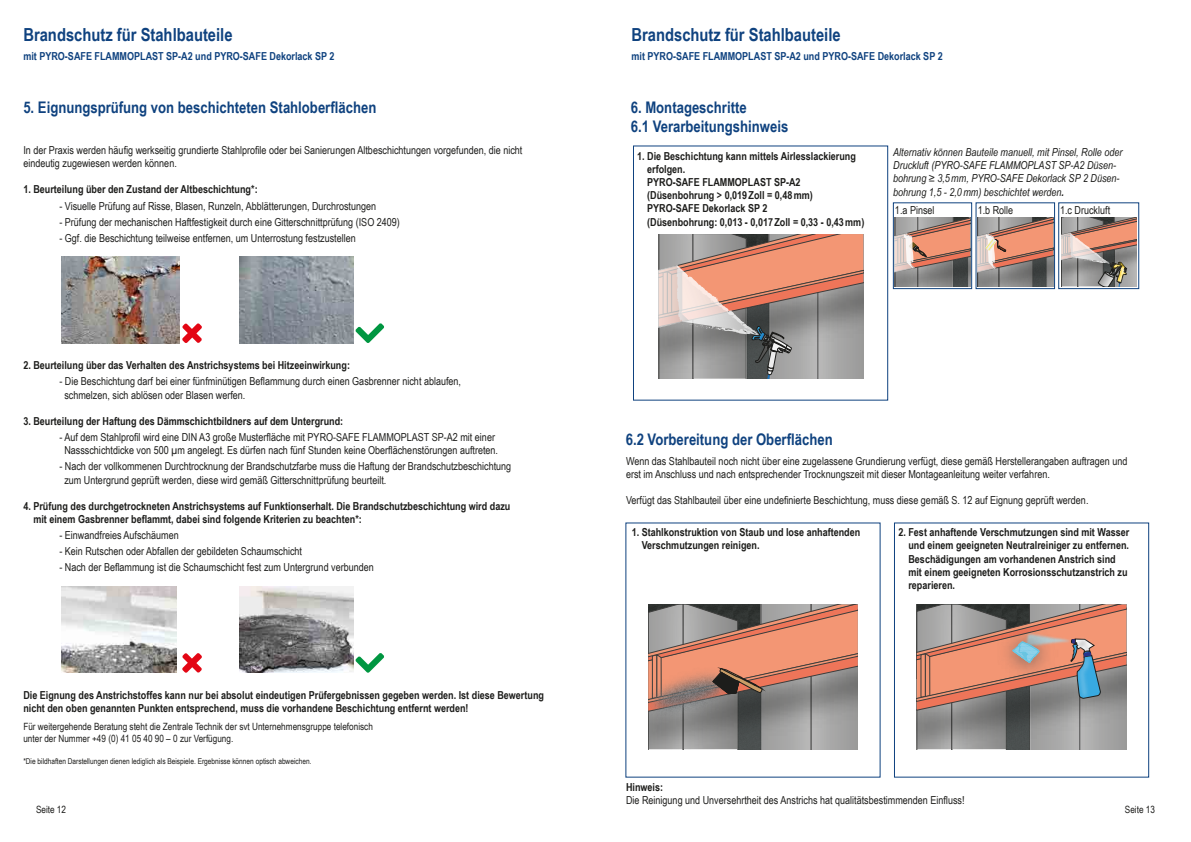
<style>
.page{position:relative;width:1191px;height:842px;background:#fff}
.page>*{position:absolute;margin:0;border:0;box-sizing:border-box;transform-origin:0 0}
.t1{font:700 18px "Arial Narrow";color:#0f427f}
.t2{font:700 16px/19.2px "Arial Narrow";color:#0f427f}
.t3{font:11px/13.2px "Arial Narrow";color:#1d1d1b}
.t4{font:700 11px/13.2px "Arial Narrow";color:#1d1d1b}
.t5{font:italic 11px/13.2px "Arial Narrow";color:#1d1d1b}
.t6{font:700 11px "Arial Narrow";color:#0f427f}
.t7{font:10px/12px "Arial Narrow";color:#1d1d1b}
.t8{font:8px "Arial Narrow";color:#1d1d1b}
.s1{font-weight:700}
</style>
<div class="page">
<img style="left:62px;top:257px;width:118px;height:86px">
<svg style="left:182px;top:323px;width:20px;height:20px"></svg>
<img style="left:240px;top:257px;width:113px;height:86px">
<svg style="left:355px;top:323px;width:29px;height:20px"></svg>
<img style="left:62px;top:587px;width:114px;height:86px">
<svg style="left:182px;top:653px;width:20px;height:20px"></svg>
<img style="left:239px;top:587px;width:114px;height:86px">
<svg style="left:355px;top:653px;width:29px;height:20px"></svg>
<svg style="left:659px;top:234px;width:204px;height:145px;background:#b2948a"></svg>
<div style="left:893px;top:203px;width:78px;height:86px;border:1px solid #0f427f"></div>
<svg style="left:895px;top:217px;width:75px;height:70px;background:#ac897d"></svg>
<div style="left:976px;top:203px;width:78px;height:86px;border:1px solid #0f427f"></div>
<svg style="left:977px;top:218px;width:76px;height:69px;background:#9e796d"></svg>
<img style="left:977px;top:218px;width:38px;height:1px">
<img style="left:977px;top:219px;width:40px;height:52px">
<div style="left:1058px;top:203px;width:80px;height:86px;border:1px solid #0f427f"></div>
<svg style="left:1061px;top:217px;width:75px;height:69px;background:#a68f86"></svg>
<svg style="left:648px;top:605px;width:209px;height:144px;background:#a88579"></svg>
<svg style="left:916px;top:605px;width:210px;height:144px;background:#a4857b"></svg>
<h1 class="t1" style="left:23px;top:21px;width:211px">Brandschutz für Stahlbauteile</h1>
<p class="t6" style="left:23px;top:48px;width:313px">mit PYRO-SAFE FLAMMOPLAST SP-A2 und PYRO-SAFE Dekorlack SP 2</p>
<h2 class="t2" style="left:23px;top:97px;width:354px">5. Eignungsprüfung von beschichteten Stahloberflächen</h2>
<p class="t3" style="left:23px;top:143px;width:500px">In der Praxis werden häufig werkseitig grundierte Stahlprofile oder bei Sanierungen Altbeschichtungen vorgefunden, die nicht eindeutig zugewiesen werden können.</p>
<p class="t4" style="left:23px;top:182px;width:236px">1. Beurteilung über den Zustand der Altbeschichtung*:</p>
<p class="t3" style="left:59px;top:199px;width:318px">- Visuelle Prüfung auf Risse, Blasen, Runzeln, Abblätterungen, Durchrostungen</p>
<p class="t3" style="left:59px;top:215px;width:342px">- Prüfung der mechanischen Haftfestigkeit durch eine Gitterschnittprüfung (ISO 2409)</p>
<p class="t3" style="left:59px;top:231px;width:298px">- Ggf. die Beschichtung teilweise entfernen, um Unterrostung festzustellen</p>
<p class="t4" style="left:23px;top:358px;width:328px">2. Beurteilung über das Verhalten des Anstrichsystems bei Hitzeeinwirkung:</p>
<p class="t3" style="left:64px;top:375px;width:398px;text-indent:-5px">- Die Beschichtung darf bei einer fünfminütigen Beflammung durch einen Gasbrenner nicht ablaufen, schmelzen, sich ablösen oder Blasen werfen.</p>
<p class="t4" style="left:23px;top:414px;width:321px">3. Beurteilung der Haftung des Dämmschichtbildners auf dem Untergrund:</p>
<p class="t3" style="left:59px;top:430px;width:440px;text-align:center">- Auf dem Stahlprofil wird eine DIN A3 große Musterfläche mit PYRO-SAFE FLAMMOPLAST SP-A2 mit einer<br>Nassschichtdicke von 500 µm angelegt. Es dürfen nach fünf Stunden keine Oberflächenstörungen auftreten.</p>
<p class="t3" style="left:64px;top:459px;width:448px;text-indent:-5px">- Nach der vollkommenen Durchtrocknung der Brandschutzfarbe muss die Haftung der Brandschutzbeschichtung zum Untergrund geprüft werden, diese wird gemäß Gitterschnittprüfung beurteilt.</p>
<p class="t4" style="left:33px;top:499px;width:478px;text-indent:-10px">4. Prüfung des durchgetrockneten Anstrichsystems auf Funktionserhalt. Die Brandschutzbeschichtung wird dazu mit einem Gasbrenner beflammt, dabei sind folgende Kriterien zu beachten*:</p>
<p class="t3" style="left:59px;top:528px;width:121px">- Einwandfreies Aufschäumen</p>
<p class="t3" style="left:59px;top:544px;width:244px">- Kein Rutschen oder Abfallen der gebildeten Schaumschicht</p>
<p class="t3" style="left:59px;top:560px;width:316px">- Nach der Beflammung ist die Schaumschicht fest zum Untergrund verbunden</p>
<p class="t4" style="left:23px;top:688px;width:522px">Die Eignung des Anstrichstoffes kann nur bei absolut eindeutigen Prüfergebnissen gegeben werden. Ist diese Bewertung nicht den oben genannten Punkten entsprechend, muss die vorhandene Beschichtung entfernt werden!</p>
<p class="t7" style="left:23px;top:720px;width:351px">Für weitergehende Beratung steht die Zentrale Technik der svt Unternehmensgruppe telefonisch unter der Nummer +49 (0) 41 05 40 90 – 0 zur Verfügung.</p>
<p class="t8" style="left:23px;top:755px;width:290px">*Die bildhaften Darstellungen dienen lediglich als Beispiele. Ergebnisse können optisch abweichen.</p>
<h1 class="t1" style="left:631px;top:21px;width:211px">Brandschutz für Stahlbauteile</h1>
<p class="t6" style="left:631px;top:48px;width:313px">mit PYRO-SAFE FLAMMOPLAST SP-A2 und PYRO-SAFE Dekorlack SP 2</p>
<h2 class="t2" style="left:631px;top:97px;width:159px">6. Montageschritte<br>6.1 Verarbeitungshinweis</h2>
<p class="t4" style="left:647px;top:149px;width:219px;text-indent:-10px">1. Die Beschichtung kann mittels Airlesslackierung erfolgen.<br>PYRO-SAFE FLAMMOPLAST SP-A2 (Düsenbohrung &gt; 0,019Zoll = 0,48mm)<br>PYRO-SAFE Dekorlack SP 2<br>(Düsenbohrung: 0,013 - 0,017Zoll = 0,33 - 0,43mm)</p>
<p class="t5" style="left:893px;top:145px;width:231px">Alternativ können Bauteile manuell, mit Pinsel, Rolle oder Druckluft (PYRO-SAFE FLAMMOPLAST SP-A2 Düsen&shy;bohrung ≥ 3,5mm, PYRO-SAFE Dekorlack SP 2 Düsen&shy;bohrung 1,5 - 2,0mm) beschichtet werden<span class="s1">.</span></p>
<p class="t3" style="left:895px;top:203px;width:41px">1.a Pinsel</p>
<p class="t3" style="left:977px;top:203px;width:37px">1.b Rolle</p>
<p class="t3" style="left:1060px;top:203px;width:52px">1.c Druckluft</p>
<h2 class="t2" style="left:626px;top:429px;width:208px">6.2 Vorbereitung der Oberflächen</h2>
<p class="t3" style="left:626px;top:454px;width:503px">Wenn das Stahlbauteil noch nicht über eine zugelassene Grundierung verfügt, diese gemäß Herstellerangaben auftragen und erst im Anschluss und nach entsprechender Trocknungszeit mit dieser Montageanleitung weiter verfahren.</p>
<p class="t3" style="left:626px;top:493px;width:464px">Verfügt das Stahlbauteil über eine undefinierte Beschichtung, muss diese gemäß S. 12 auf Eignung geprüft werden.</p>
<p class="t4" style="left:641px;top:525px;width:220px;text-indent:-10px">1. Stahlkonstruktion von Staub und lose anhaftenden<br>Verschmutzungen reinigen.</p>
<p class="t4" style="left:908px;top:525px;width:222px;text-indent:-10px">2. Fest anhaftende Verschmutzungen sind mit Wasser und einem geeigneten Neutralreiniger zu entfernen.<br>Beschädigungen am vorhandenen Anstrich sind mit einem geeigneten Korrosionsschutzanstrich zu reparieren.</p>
<p class="t4" style="left:626px;top:780px;width:39px">Hinweis:</p>
<p class="t3" style="left:626px;top:793px;width:340px">Die Reinigung und Unversehrtheit des Anstrichs hat qualitätsbestimmenden Einfluss!</p>
<p class="t7" style="left:36px;top:803px;width:32px">Seite 12</p>
<p class="t7" style="left:1124px;top:803px;width:32px">Seite 13</p>
</div>
